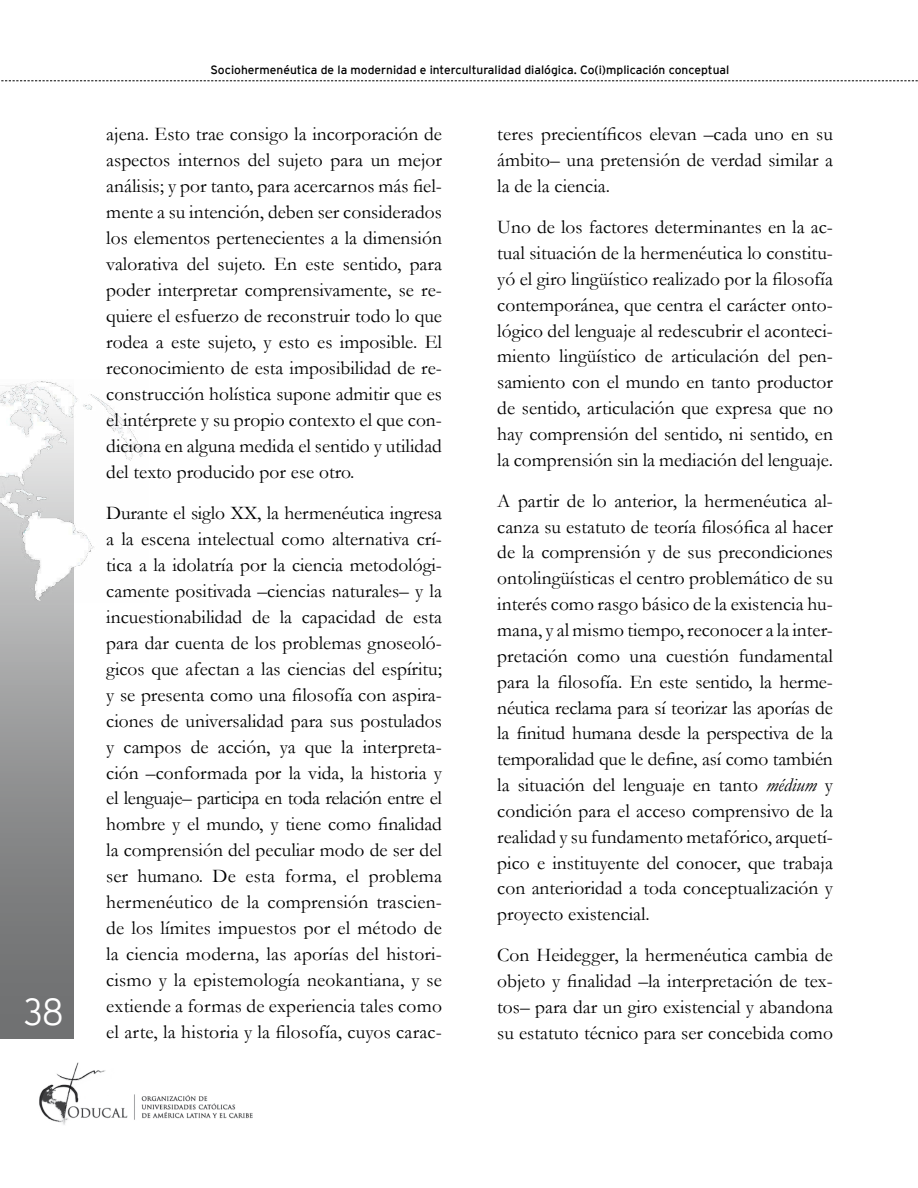
<style>
.page{position:relative;width:918px;height:1188px;background:#fff}
.page>*{position:absolute;margin:0;border:0;box-sizing:border-box;transform-origin:0 0}
.t1{font:300 37.5px "Interstate";color:#fff;scale:.9 1}
.t2{font:19.5px/26px "Garamond";color:#000;text-align:justify}
.t3{font:12px "Interstate";color:#000}
.s1{font-style:italic}
</style>
<div class="page">
<svg style="left:0;top:603px;width:73px;height:436px;background:#8c8d8e"></svg>
<img style="left:39px;top:1063px;width:214px;height:62px">
<img style="left:0;top:381px;width:143px;height:222px">
<svg style="left:1px;top:80px;width:917px;height:1px"></svg>
<h1 class="t1" style="left:24px;top:991px;width:46px">38</h1>
<p class="t3" style="left:211px;top:63px;width:520px">Sociohermenéutica de la modernidad e interculturalidad dialógica. Co(i)mplicación conceptual</p>
<p class="t2" style="left:106px;top:121px;width:337px">ajena. Esto trae consigo la incorporación de aspectos internos del sujeto para un mejor análisis; y por tanto, para acercarnos más fiel&shy;mente a su intención, deben ser considerados los elementos pertenecientes a la dimensión valorativa del sujeto. En este sentido, para poder interpretar comprensivamente, se re&shy;quiere el esfuerzo de reconstruir todo lo que rodea a este sujeto, y esto es imposible. El reconocimiento de esta imposibilidad de re&shy;construcción holística supone admitir que es el intérprete y su propio contexto el que con&shy;diciona en alguna medida el sentido y utilidad del texto producido por ese otro.</p>
<p class="t2" style="left:106px;top:499px;width:337px">Durante el siglo XX, la hermenéutica ingresa a la escena intelectual como alternativa crí&shy;tica a la idolatría por la ciencia metodológi&shy;camente positivada –ciencias naturales– y la incuestionabilidad de la capacidad de esta para dar cuenta de los problemas gnoseoló&shy;gicos que afectan a las ciencias del espíritu; y se presenta como una filosofía con aspira&shy;ciones de universalidad para sus postulados y campos de acción, ya que la interpreta&shy;ción –conformada por la vida, la historia y el lenguaje– participa en toda relación entre el hombre y el mundo, y tiene como finalidad la comprensión del peculiar modo de ser del ser humano. De esta forma, el problema hermenéutico de la comprensión trascien&shy;de los límites impuestos por el método de la ciencia moderna, las aporías del histori&shy;cismo y la epistemología neokantiana, y se extiende a formas de experiencia tales como el arte, la historia y la filosofía, cuyos carac-</p>
<p class="t2" style="left:497px;top:121px;width:337px">teres precientíficos elevan –cada uno en su ámbito– una pretensión de verdad similar a la de la ciencia.</p>
<p class="t2" style="left:497px;top:214px;width:337px">Uno de los factores determinantes en la ac&shy;tual situación de la hermenéutica lo constitu&shy;yó el giro lingüístico realizado por la filosofía contemporánea, que centra el carácter onto&shy;lógico del lenguaje al redescubrir el aconteci&shy;miento lingüístico de articulación del pen&shy;samiento con el mundo en tanto productor de sentido, articulación que expresa que no hay comprensión del sentido, ni sentido, en la comprensión sin la mediación del lenguaje.</p>
<p class="t2" style="left:497px;top:487px;width:337px">A partir de lo anterior, la hermenéutica al&shy;canza su estatuto de teoría filosófica al hacer de la comprensión y de sus precondiciones ontolingüísticas el centro problemático de su interés como rasgo básico de la existencia hu&shy;mana, y al mismo tiempo, reconocer a la inter&shy;pretación como una cuestión fundamental para la filosofía. En este sentido, la herme&shy;néutica reclama para sí teorizar las aporías de la finitud humana desde la perspectiva de la temporalidad que le define, así como también la situación del lenguaje en tanto <span class="s1">médium</span> y condición para el acceso comprensivo de la realidad y su fundamento metafórico, arquetí&shy;pico e instituyente del conocer, que trabaja con anterioridad a toda conceptualización y proyecto existencial.</p>
<p class="t2" style="left:497px;top:942px;width:337px">Con Heidegger, la hermenéutica cambia de objeto y finalidad –la interpretación de tex&shy;tos– para dar un giro existencial y abandona su estatuto técnico para ser concebida como</p>
</div>
